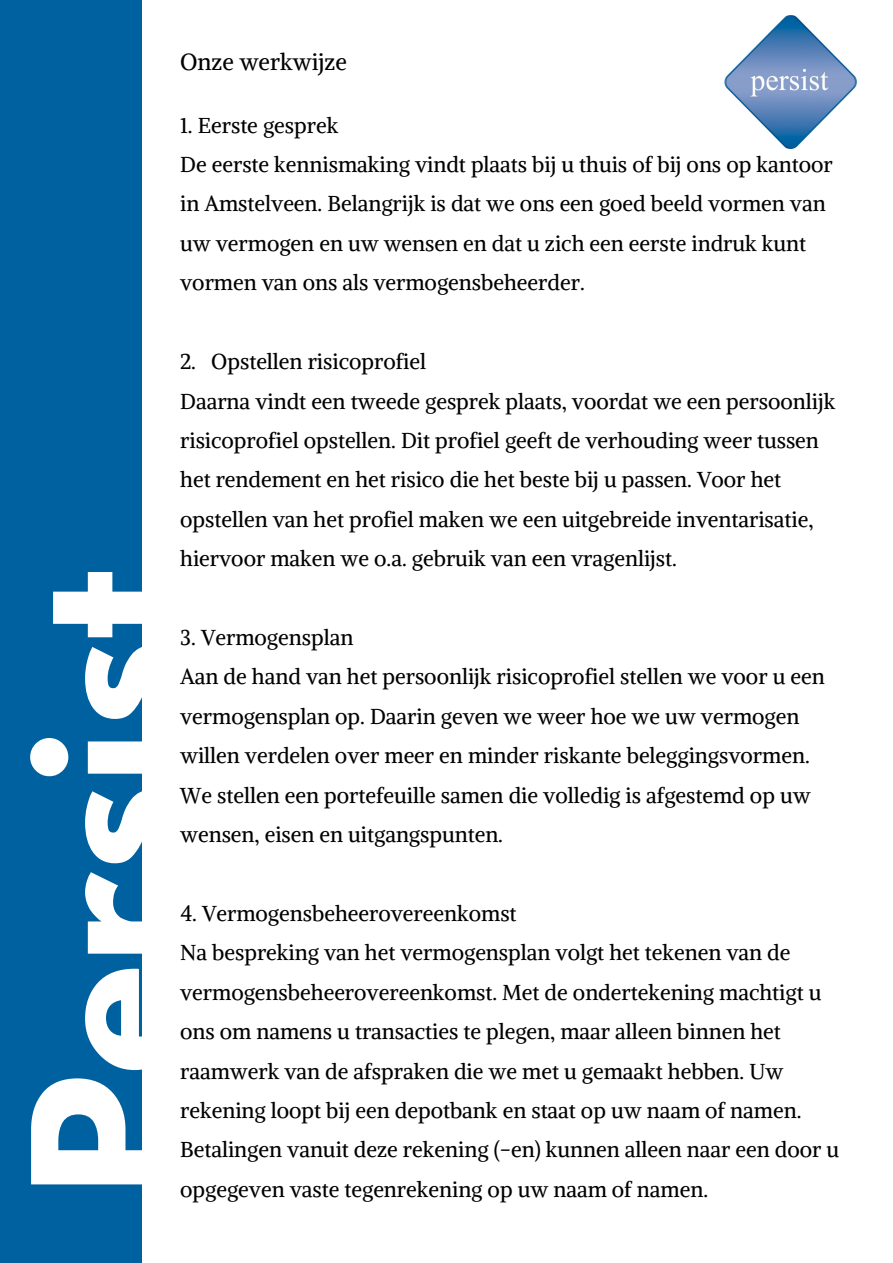
<style>
.page{position:relative;width:893px;height:1263px;background:#fff}
.page>*{position:absolute;margin:0;border:0;box-sizing:border-box;transform-origin:0 0}
.t1{font:700 181.8px "League Spartan";color:#fff}
.t2{font:23.25px "Alike";color:#000}
.t3{font:21.45px/39.5px "Alike";color:#000}
</style>
<div class="page">
<div style="left:0;top:0;width:142px;height:1263px;background:#0061a0"></div>
<img style="left:724px;top:16px;width:133px;height:133px">
<p class="t2" style="left:180px;top:47px;width:168px">Onze werkwijze</p>
<p class="t3" style="left:180px;top:105px;width:654px">1. Eerste gesprek<br>De eerste kennismaking vindt plaats bij u thuis of bij ons op kantoor in Amstelveen. Belangrijk is dat we ons een goed beeld vormen van uw vermogen en uw wensen en dat u zich een eerste indruk kunt vormen van ons als vermogensbeheerder.</p>
<p class="t3" style="left:180px;top:342px;width:657px">2. Opstellen risicoprofiel<br>Daarna vindt een tweede gesprek plaats, voordat we een persoonlijk risicoprofiel opstellen. Dit profiel geeft de verhouding weer tussen het rendement en het risico die het beste bij u passen. Voor het opstellen van het profiel maken we een uitgebreide inventarisatie, hiervoor maken we o.a. gebruik van een vragenlijst.</p>
<h1 class="t1" style="left:17px;top:1195px;width:692px;rotate:-90deg">Persist.</h1>
<p class="t3" style="left:180px;top:618px;width:646px">3. Vermogensplan<br>Aan de hand van het persoonlijk risicoprofiel stellen we voor u een vermogensplan op. Daarin geven we weer hoe we uw vermogen willen verdelen over meer en minder riskante beleggingsvormen.<br>We stellen een portefeuille samen die volledig is afgestemd op uw wensen, eisen en uitgangspunten.</p>
<p class="t3" style="left:180px;top:893px;width:661px">4. Vermogensbeheerovereenkomst<br>Na bespreking van het vermogensplan volgt het tekenen van de vermogensbeheerovereenkomst. Met de ondertekening machtigt u ons om namens u transacties te plegen, maar alleen binnen het raamwerk van de afspraken die we met u gemaakt hebben. Uw rekening loopt bij een depotbank en staat op uw naam of namen.<br>Betalingen vanuit deze rekening (-en) kunnen alleen naar een door u opgegeven vaste tegenrekening op uw naam of namen.</p>
</div>
